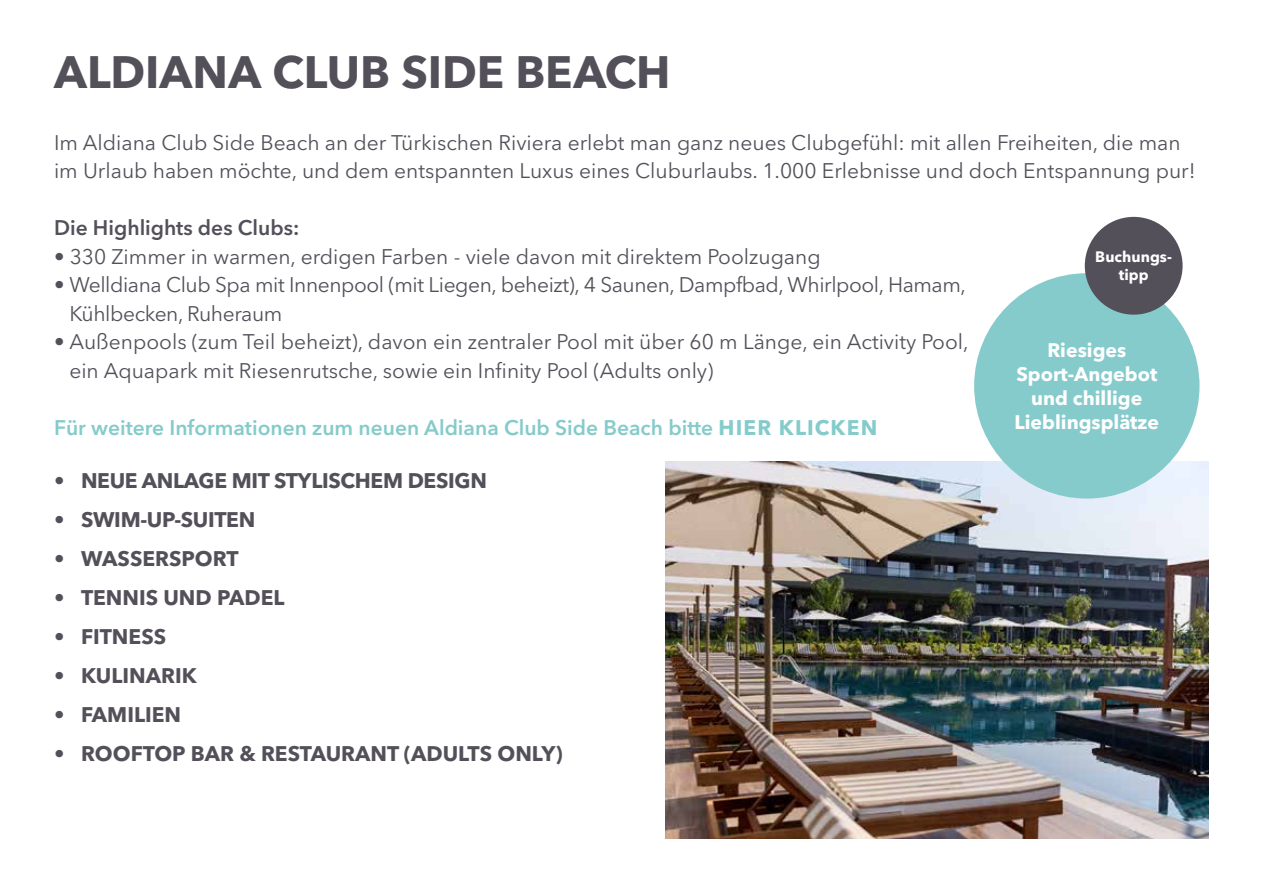
<style>
.page{position:relative;width:1263px;height:893px;background:#fff}
.page>*{position:absolute;margin:0;border:0;box-sizing:border-box;transform-origin:0 0}
.t1{font:700 45px "Avenir Next LT Pro";color:#54505a}
.t2{font:21px/28.5px "Avenir Next LT Pro";color:#54505a}
.t3{font:700 21px "Avenir Next LT Pro";color:#54505a}
.t4{font:21px/28.5px "Avenir Next LT Pro";letter-spacing:-.02em;color:#54505a}
.t5{font:600 21px "Avenir Next LT Pro";color:#85cbcb}
.t6{font:600 21px "Avenir Next LT Pro";color:#54505a}
.t7{font:700 19.5px/24px "Avenir Next LT Pro";color:#fff;text-align:center}
.t8{font:700 15px/18px "Avenir Next LT Pro";color:#fff;text-align:center}
.s1{font-weight:700}
</style>
<div class="page">
<img style="left:665px;top:461px;width:544px;height:378px">
<div style="left:974px;top:273px;width:225px;height:226px;background:#85cbcb;border-radius:50%"></div>
<div style="left:1085px;top:217px;width:97px;height:98px;background:#54505a;border-radius:50%"></div>
<h1 class="t1" style="left:54px;top:45px;width:618px">ALDIANA CLUB SIDE BEACH</h1>
<p class="t2" style="left:54px;top:128px;width:1143px">Im Aldiana Club Side Beach an der Türkischen Riviera erlebt man ganz neues Clubgefühl: mit allen Freiheiten, die man im Urlaub haben möchte, und dem entspannten Luxus eines Cluburlaubs. 1.000 Erlebnisse und doch Entspannung pur!</p>
<p class="t6" style="left:54px;top:215px;width:247px">Die Highlights des Clubs:</p>
<p class="t2" style="left:54px;top:242px;width:768px">• 330 Zimmer in warmen, erdigen Farben - viele davon mit direktem Poolzugang</p>
<p class="t4" style="left:69px;top:271px;width:898px;text-indent:-15px">• Welldiana Club Spa mit Innenpool (mit Liegen, beheizt), 4 Saunen, Dampfbad, Whirlpool, Hamam,<br>Kühlbecken, Ruheraum</p>
<p class="t2" style="left:69px;top:328px;width:901px;text-indent:-15px">• Außenpools (zum Teil beheizt), davon ein zentraler Pool mit über 60 m Länge, ein Activity Pool, ein Aquapark mit Riesenrutsche, sowie ein Infinity Pool (Adults only)</p>
<p class="t5" style="left:54px;top:415px;width:825px">Für weitere Informationen zum neuen Aldiana Club Side Beach bitte <span class="s1">HIER KLICKEN</span></p>
<p class="t3" style="left:54px;top:468px;width:434px">• NEUE ANLAGE MIT STYLISCHEM DESIGN</p>
<p class="t3" style="left:54px;top:507px;width:203px">• SWIM-UP-SUITEN</p>
<p class="t3" style="left:54px;top:546px;width:186px">• WASSERSPORT</p>
<p class="t3" style="left:54px;top:585px;width:232px">• TENNIS UND PADEL</p>
<p class="t3" style="left:54px;top:624px;width:114px">• FITNESS</p>
<p class="t3" style="left:54px;top:663px;width:144px">• KULINARIK</p>
<p class="t3" style="left:54px;top:702px;width:129px">• FAMILIEN</p>
<p class="t3" style="left:54px;top:741px;width:510px">• ROOFTOP BAR &amp; RESTAURANT (ADULTS ONLY)</p>
<p class="t8" style="left:1095px;top:248px;width:78px">Buchungs&shy;tipp</p>
<p class="t7" style="left:1014px;top:338px;width:146px">Riesiges<br>Sport-Angebot und chillige<br>Lieblingsplätze</p>
</div>
